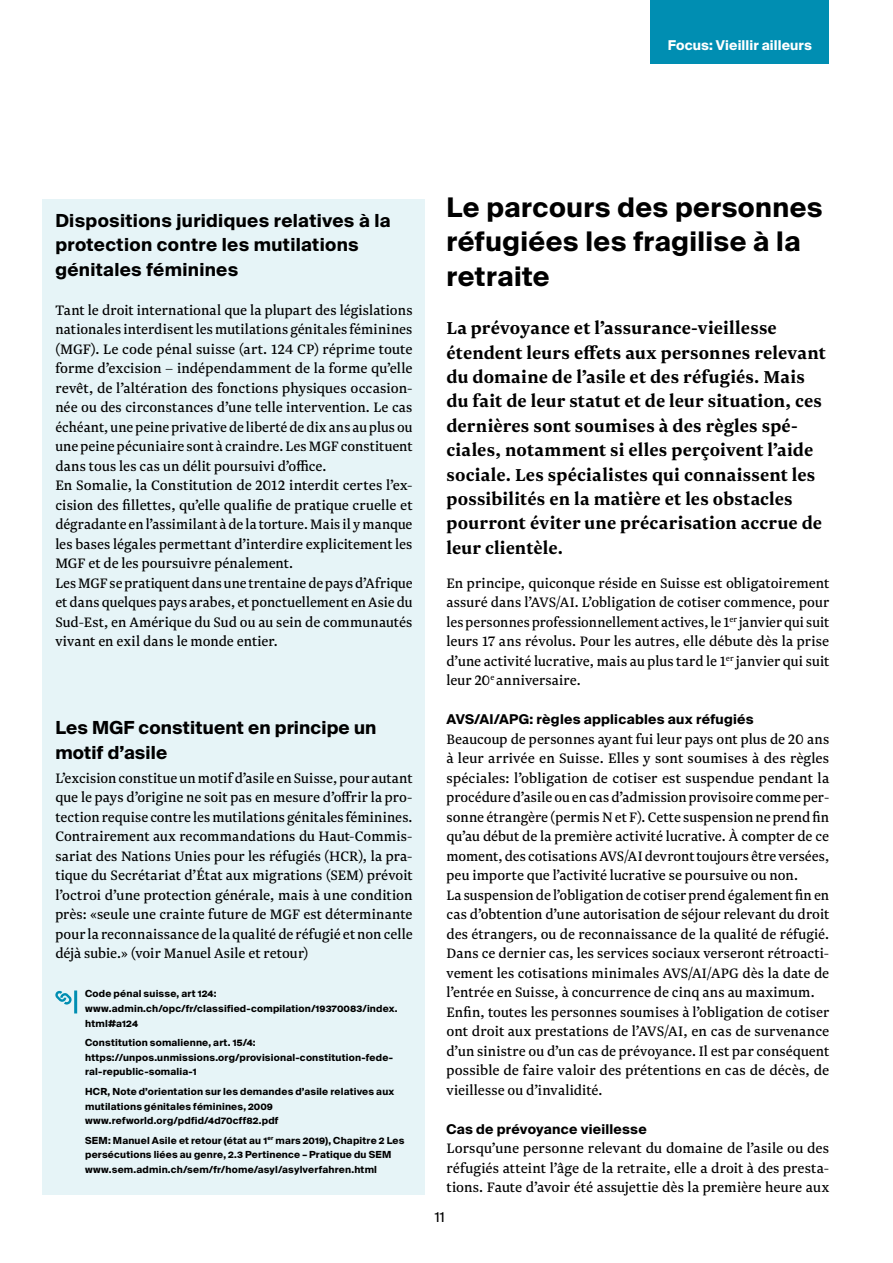
<style>
.page{position:relative;width:893px;height:1263px;background:#fff}
.page>*{position:absolute;margin:0;border:0;box-sizing:border-box;transform-origin:0 0}
.t1{font:700 27px/34.2px "Suisse Intl";letter-spacing:.015em;color:#000}
.t2{font:700 20.25px/24.5px "Newzald";letter-spacing:.01em;color:#000}
.t3{font:700 18px/24.3px "Suisse Intl";letter-spacing:.015em;color:#000}
.t4{font:16.05px/19.5px "Newzald";letter-spacing:.005em;color:#000;text-align:justify}
.t5{font:700 13.5px "Suisse Intl";letter-spacing:.02em;color:#000}
.t6{font:700 13.5px "Suisse Intl";letter-spacing:.01em;color:#fff}
.t7{font:13.5px "Suisse Intl";color:#000}
.t8{font:700 9.75px/14.7px "Suisse Intl";letter-spacing:.02em;color:#000}
</style>
<div class="page">
<div style="left:651px;top:0;width:178px;height:64px;background:#008eb2"></div>
<div style="left:43px;top:199px;width:382px;height:996px;background:#e6f4f7"></div>
<svg style="left:55px;top:992px;width:17px;height:12px"></svg>
<hr style="left:74px;top:990px;width:3px;height:23px;background:#008eb2">
<p class="t6" style="left:668px;top:37px;width:146px">Focus: Vieillir ailleurs</p>
<p class="t3" style="left:55px;top:209px;width:337px">Dispositions juridiques relatives à la protection contre les mutilations génitales féminines</p>
<p class="t4" style="left:55px;top:300px;width:359px;text-align:left">Tant le droit international que la plupart des législations nationales interdisent les mutilations génitales féminines (MGF). Le code pénal suisse (art. 124 CP) réprime toute forme d’excision – indépendamment de la forme qu’elle revêt, de l’altération des fonctions physiques occasion&shy;née ou des circonstances d’une telle intervention. Le cas échéant, une peine privative de liberté de dix ans au plus ou une peine pécuniaire sont à craindre. Les MGF constituent dans tous les cas un délit poursuivi d’office.<br>En Somalie, la Constitution de 2012 interdit certes l’ex&shy;cision des fillettes, qu’elle qualifie de pratique cruelle et dégradante en l’assimilant à de la torture. Mais il y manque les bases légales permettant d’interdire explicitement les MGF et de les poursuivre pénalement.<br>Les MGF se pratiquent dans une trentaine de pays d’Afrique et dans quelques pays arabes, et ponctuellement en Asie du Sud-Est, en Amérique du Sud ou au sein de communautés vivant en exil dans le monde entier.</p>
<p class="t3" style="left:55px;top:716px;width:323px">Les MGF constituent en principe un motif d’asile</p>
<p class="t4" style="left:55px;top:768px;width:359px">L’excision constitue un motif d’asile en Suisse, pour autant que le pays d’origine ne soit pas en mesure d’offrir la pro&shy;tection requise contre les mutilations génitales féminines.<br>Contrairement aux recommandations du Haut-Commis&shy;sariat des Nations Unies pour les réfugiés (HCR), la pra&shy;tique du Secrétariat d’État aux migrations (SEM) prévoit l’octroi d’une protection générale, mais à une condition près: «seule une crainte future de MGF est déterminante pour la reconnaissance de la qualité de réfugié et non celle déjà subie.» (voir Manuel Asile et retour)</p>
<p class="t8" style="left:85px;top:987px;width:314px">Code pénal suisse, art 124: www.admin.ch/opc/fr/classified-compilation/19370083/index. html#a124</p>
<p class="t8" style="left:85px;top:1035px;width:309px">Constitution somalienne, art. 15/4: https://unpos.unmissions.org/provisional-constitution-fede&shy;ral-republic-somalia-1</p>
<p class="t8" style="left:85px;top:1084px;width:311px">HCR, Note d’orientation sur les demandes d’asile relatives aux mutilations génitales féminines, 2009 www.refworld.org/pdfid/4d70cff82.pdf</p>
<p class="t8" style="left:85px;top:1133px;width:321px">SEM: Manuel Asile et retour (état au 1<sup>er</sup> mars 2019), Chapitre 2 Les persécutions liées au genre, 2.3 Pertinence – Pratique du SEM www.sem.admin.ch/sem/fr/home/asyl/asylverfahren.html</p>
<h1 class="t1" style="left:446px;top:191px;width:378px">Le parcours des personnes réfugiées les fragilise à la retraite</h1>
<p class="t2" style="left:446px;top:315px;width:381px">La prévoyance et l’assurance-vieillesse étendent leurs effets aux personnes relevant du domaine de l’asile et des réfugiés. Mais du fait de leur statut et de leur situation, ces dernières sont soumises à des règles spé&shy;ciales, notamment si elles perçoivent l’aide sociale. Les spécialistes qui connaissent les possibilités en la matière et les obstacles pourront éviter une précarisation accrue de leur clientèle.</p>
<p class="t4" style="left:446px;top:573px;width:384px">En principe, quiconque réside en Suisse est obligatoirement assuré dans l’AVS/AI. L’obligation de cotiser commence, pour les personnes professionnellement actives, le 1<sup>er</sup> janvier qui suit leurs 17 ans révolus. Pour les autres, elle débute dès la prise d’une activité lucrative, mais au plus tard le 1<sup>er</sup> janvier qui suit leur 20<sup>e</sup> anniversaire.</p>
<p class="t5" style="left:446px;top:712px;width:309px">AVS/AI/APG: règles applicables aux réfugiés</p>
<p class="t4" style="left:446px;top:729px;width:384px;text-align:left">Beaucoup de personnes ayant fui leur pays ont plus de 20 ans à leur arrivée en Suisse. Elles y sont soumises à des règles spéciales: l’obligation de cotiser est suspendue pendant la procédure d’asile ou en cas d’admission provisoire comme per&shy;sonne étrangère (permis N et F). Cette suspension ne prend fin qu’au début de la première activité lucrative. À compter de ce moment, des cotisations AVS/AI devront toujours être versées, peu importe que l’activité lucrative se poursuive ou non.<br>La suspension de l’obligation de cotiser prend également fin en cas d’obtention d’une autorisation de séjour relevant du droit des étrangers, ou de reconnaissance de la qualité de réfugié.<br>Dans ce dernier cas, les services sociaux verseront rétroacti&shy;vement les cotisations minimales AVS/AI/APG dès la date de l’entrée en Suisse, à concurrence de cinq ans au maximum.<br>Enfin, toutes les personnes soumises à l’obligation de cotiser ont droit aux prestations de l’AVS/AI, en cas de survenance d’un sinistre ou d’un cas de prévoyance. Il est par conséquent possible de faire valoir des prétentions en cas de décès, de vieillesse ou d’invalidité.</p>
<p class="t5" style="left:446px;top:1121px;width:202px">Cas de prévoyance vieillesse</p>
<p class="t4" style="left:446px;top:1138px;width:384px">Lorsqu’une personne relevant du domaine de l’asile ou des réfugiés atteint l’âge de la retraite, elle a droit à des presta&shy;tions. Faute d’avoir été assujettie dès la première heure aux</p>
<p class="t7" style="left:435px;top:1209px;width:11px">11</p>
</div>
